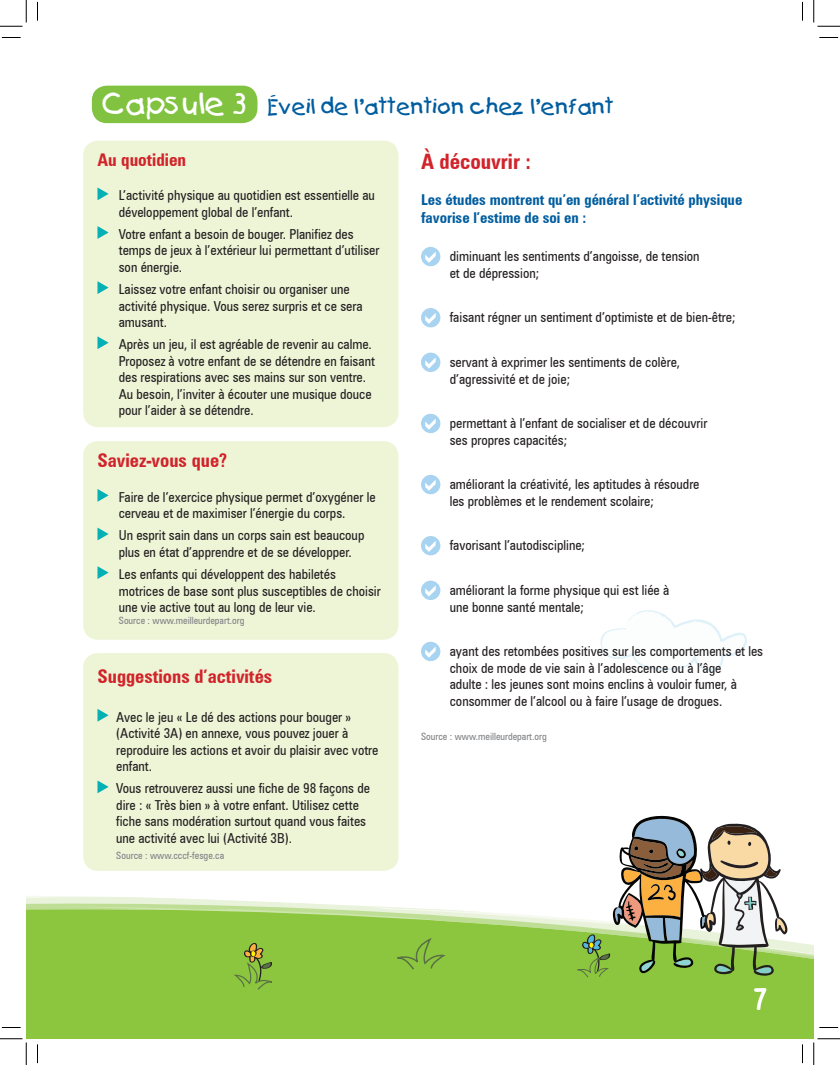
<style>
.page{position:relative;width:840px;height:1065px;background:#fff}
.page>*{position:absolute;margin:0;border:0;box-sizing:border-box;transform-origin:0 0}
.t1{font:30px "Kids Plain";color:#fff}
.t2{font:21.25px "Kids Plain";color:#015d9f}
.t3{font:700 condensed 21.25px "Zurich BT";color:#d1232a}
.t4{font:700 condensed 18.75px "Zurich BT";color:#d1232a}
.t5{font:700 condensed 17.5px "Zurich BT";color:#d1232a}
.t6{font:700 condensed 15px/18px "Zurich BT";color:#015d9f}
.t7{font:condensed 13.75px/16.5px "Zurich BT";color:#231f20}
.t8{font:condensed 10px "Zurich BT";color:#808285}
.s1{font-size:30px;color:#fff}
</style>
<div class="page">
<svg style="left:26px;top:897px;width:788px;height:142px;background:#9cce5b"></svg>
<svg style="left:601px;top:610px;width:146px;height:61px"></svg>
<svg style="left:396px;top:939px;width:49px;height:32px;background:#84bb3e"></svg>
<svg style="left:577px;top:816px;width:212px;height:162px"></svg>
<div style="left:92px;top:86px;width:166px;height:37px;background:#81c340;border-radius:15px"></div>
<div style="left:83px;top:141px;width:316px;height:286px;background:#eef5d7;border-radius:15px"></div>
<div style="left:83px;top:441px;width:316px;height:199px;background:#eef5d7;border-radius:15px"></div>
<div style="left:83px;top:653px;width:316px;height:218px;background:#eef5d7;border-radius:15px"></div>
<div style="left:421px;top:247px;width:19px;height:19px;background:#a8d4f1;border-radius:50%"></div>
<svg style="left:425px;top:252px;width:11px;height:11px"></svg>
<div style="left:421px;top:308px;width:19px;height:19px;background:#a8d4f1;border-radius:50%"></div>
<svg style="left:425px;top:313px;width:11px;height:11px"></svg>
<div style="left:421px;top:353px;width:19px;height:19px;background:#a8d4f1;border-radius:50%"></div>
<svg style="left:425px;top:357px;width:11px;height:12px"></svg>
<div style="left:421px;top:414px;width:19px;height:19px;background:#a8d4f1;border-radius:50%"></div>
<svg style="left:425px;top:418px;width:11px;height:12px"></svg>
<div style="left:421px;top:475px;width:19px;height:19px;background:#a8d4f1;border-radius:50%"></div>
<svg style="left:425px;top:480px;width:11px;height:11px"></svg>
<div style="left:421px;top:536px;width:19px;height:19px;background:#a8d4f1;border-radius:50%"></div>
<svg style="left:425px;top:541px;width:11px;height:11px"></svg>
<div style="left:421px;top:581px;width:19px;height:19px;background:#a8d4f1;border-radius:50%"></div>
<svg style="left:425px;top:585px;width:11px;height:12px"></svg>
<div style="left:421px;top:642px;width:19px;height:19px;background:#a8d4f1;border-radius:50%"></div>
<svg style="left:425px;top:647px;width:11px;height:11px"></svg>
<svg style="left:98px;top:187px;width:11px;height:13px"></svg>
<svg style="left:98px;top:226px;width:11px;height:13px"></svg>
<svg style="left:98px;top:281px;width:11px;height:13px"></svg>
<svg style="left:98px;top:336px;width:11px;height:13px"></svg>
<svg style="left:98px;top:489px;width:11px;height:13px"></svg>
<svg style="left:98px;top:528px;width:11px;height:12px"></svg>
<svg style="left:98px;top:566px;width:11px;height:13px"></svg>
<svg style="left:98px;top:709px;width:11px;height:13px"></svg>
<svg style="left:98px;top:780px;width:11px;height:13px"></svg>
<svg style="left:2px;top:37px;width:19px;height:1px"></svg>
<svg style="left:819px;top:37px;width:19px;height:1px"></svg>
<svg style="left:819px;top:1027px;width:19px;height:1px"></svg>
<svg style="left:37px;top:2px;width:1px;height:19px"></svg>
<svg style="left:802px;top:2px;width:1px;height:19px"></svg>
<svg style="left:802px;top:1044px;width:1px;height:19px"></svg>
<svg style="left:0;top:0;width:27px;height:27px"></svg>
<svg style="left:0;top:936px;width:316px;height:129px"></svg>
<svg style="left:814px;top:0;width:26px;height:27px"></svg>
<svg style="left:814px;top:1039px;width:26px;height:26px"></svg>
<h2 class="t2" style="left:102px;top:96px;width:514px"><span class="s1">Capsule 3</span> Éveil de l’attention chez l’enfant</h2>
<h2 class="t3" style="left:421px;top:148px;width:111px">À découvrir :</h2>
<p class="t6" style="left:421px;top:190px;width:323px">Les études montrent qu’en général l’activité physique favorise l’estime de soi en :</p>
<p class="t7" style="left:450px;top:248px;width:251px">diminuant les sentiments d’angoisse, de tension et de dépression;</p>
<p class="t7" style="left:450px;top:309px;width:287px">faisant régner un sentiment d’optimiste et de bien-être;</p>
<p class="t7" style="left:450px;top:354px;width:232px">servant à exprimer les sentiments de colère, d’agressivité et de joie;</p>
<p class="t7" style="left:450px;top:415px;width:259px">permettant à l’enfant de socialiser et de découvrir ses propres capacités;</p>
<p class="t7" style="left:450px;top:476px;width:251px">améliorant la créativité, les aptitudes à résoudre les problèmes et le rendement scolaire;</p>
<p class="t7" style="left:450px;top:537px;width:137px">favorisant l’autodiscipline;</p>
<p class="t7" style="left:450px;top:582px;width:221px">améliorant la forme physique qui est liée à une bonne santé mentale;</p>
<p class="t7" style="left:450px;top:643px;width:315px">ayant des retombées positives sur les comportements et les choix de mode de vie sain à l’adolescence ou à l’âge<br>adulte : les jeunes sont moins enclins à vouloir fumer, à consommer de l’alcool ou à faire l’usage de drogues.</p>
<p class="t8" style="left:421px;top:731px;width:127px">Source : www.meilleurdepart.org</p>
<p class="t5" style="left:98px;top:149px;width:90px">Au quotidien</p>
<p class="t7" style="left:119px;top:187px;width:258px">L’activité physique au quotidien est essentielle au développement global de l’enfant.</p>
<p class="t7" style="left:119px;top:226px;width:262px">Votre enfant a besoin de bouger. Planifiez des temps de jeux à l’extérieur lui permettant d’utiliser son énergie.</p>
<p class="t7" style="left:119px;top:281px;width:245px">Laissez votre enfant choisir ou organiser une activité physique. Vous serez surpris et ce sera amusant.</p>
<p class="t7" style="left:119px;top:336px;width:258px">Après un jeu, il est agréable de revenir au calme.<br>Proposez à votre enfant de se détendre en faisant des respirations avec ses mains sur son ventre.<br>Au besoin, l’inviter à écouter une musique douce pour l’aider à se détendre.</p>
<h3 class="t4" style="left:98px;top:449px;width:131px">Saviez-vous que?</h3>
<p class="t7" style="left:119px;top:489px;width:258px">Faire de l’exercice physique permet d’oxygéner le cerveau et de maximiser l’énergie du corps.</p>
<p class="t7" style="left:119px;top:527px;width:247px">Un esprit sain dans un corps sain est beaucoup plus en état d’apprendre et de se développer.</p>
<p class="t7" style="left:119px;top:566px;width:264px">Les enfants qui développent des habiletés motrices de base sont plus susceptibles de choisir une vie active tout au long de leur vie.</p>
<p class="t8" style="left:119px;top:614px;width:127px">Source : www.meilleurdepart.org</p>
<h3 class="t4" style="left:98px;top:665px;width:176px">Suggestions d’activités</h3>
<p class="t7" style="left:116px;top:708px;width:264px">Avec le jeu « Le dé des actions pour bouger » (Activité 3A) en annexe, vous pouvez jouer à reproduire les actions et avoir du plaisir avec votre enfant.</p>
<p class="t7" style="left:116px;top:780px;width:255px">Vous retrouverez aussi une fiche de 98 façons de dire : « Très bien » à votre enfant. Utilisez cette fiche sans modération surtout quand vous faites une activité avec lui (Activité 3B).</p>
<p class="t8" style="left:116px;top:850px;width:110px">Source : www.cccf-fesge.ca</p>
<h1 class="t1" style="left:752px;top:985px;width:16px">7</h1>
</div>
